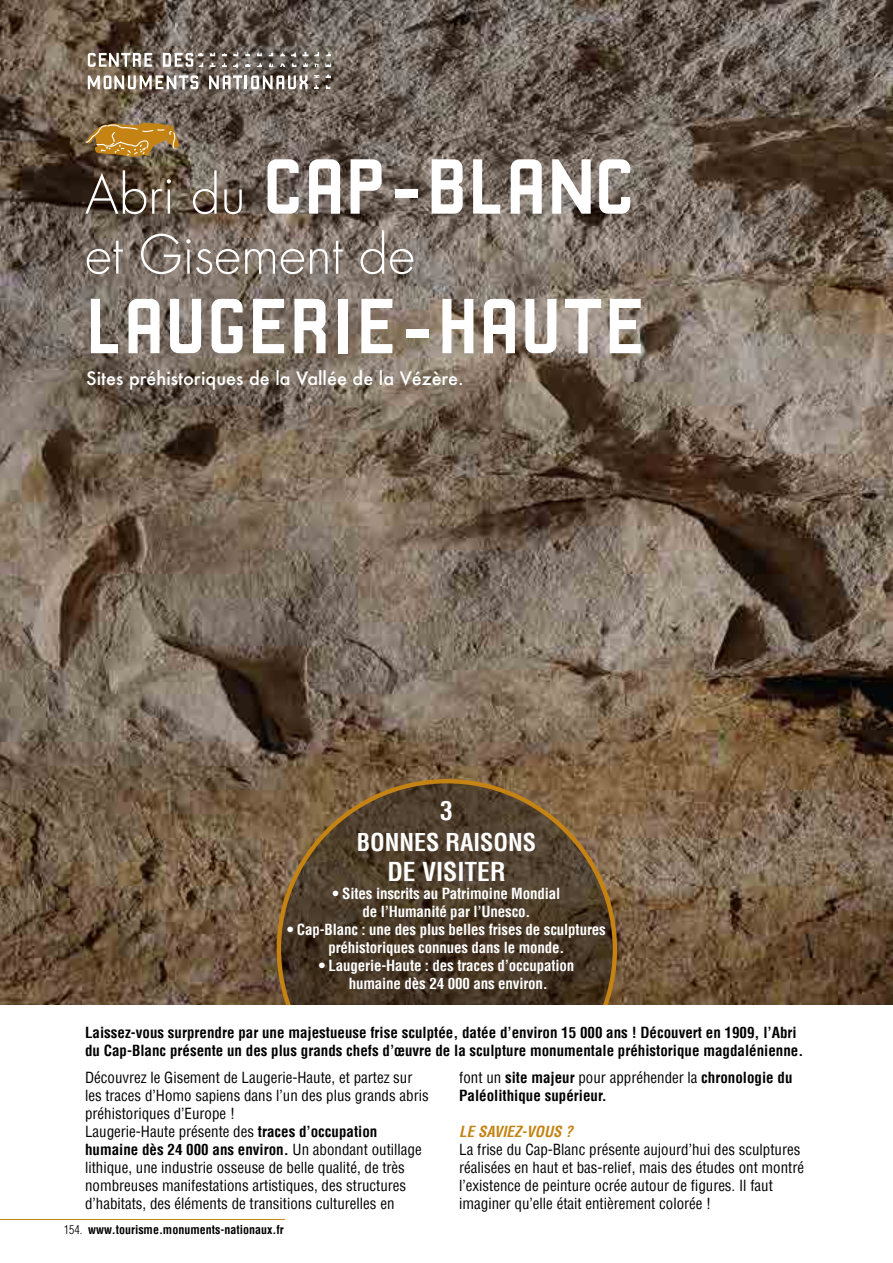
<style>
.page{position:relative;width:893px;height:1263px;background:#fff}
.page>*{position:absolute;margin:0;border:0;box-sizing:border-box;transform-origin:0 0}
.t1{font:82.5px "Robust CMN";letter-spacing:-.015em;color:#fff}
.t2{font:300 52.5px "Futura";color:#fff}
.t3{font:700 condensed 25.5px "Helvetica";color:#fff}
.t4{font:700 condensed 24px "Helvetica";color:#fff}
.t5{font:500 18px "Futura";color:#fff}
.t6{font:condensed 15px/18px "Helvetica";color:#000}
.t7{font:700 condensed 15px/18px "Helvetica";color:#000}
.t8{font:700 condensed 15px/18px "Helvetica";letter-spacing:-.01em;color:#fff;text-align:center}
.t9{font:italic 700 condensed 15px "Helvetica";color:#c48313}
.t10{font:700 condensed 12px "Helvetica";color:#000}
.s1{font-family:"Futura";font-weight:300;font-size:52.5px}
.s2{font-weight:700}
.s3{font-weight:400}
.s4{font-weight:300}
</style>
<div class="page">
<img style="left:0;top:0;width:893px;height:1005px">
<svg style="left:279px;top:781px;width:336px;height:336px;background:#4d3b27"></svg>
<svg style="left:314px;top:52px;width:5px;height:4px"></svg>
<svg style="left:269px;top:51px;width:4px;height:5px"></svg>
<svg style="left:292px;top:63px;width:4px;height:4px"></svg>
<svg style="left:280px;top:63px;width:5px;height:4px"></svg>
<svg style="left:257px;top:63px;width:5px;height:4px"></svg>
<svg style="left:303px;top:51px;width:5px;height:5px"></svg>
<svg style="left:326px;top:52px;width:5px;height:4px"></svg>
<svg style="left:326px;top:85px;width:4px;height:4px"></svg>
<svg style="left:325px;top:74px;width:6px;height:4px"></svg>
<svg style="left:314px;top:75px;width:5px;height:3px"></svg>
<svg style="left:210px;top:52px;width:5px;height:4px"></svg>
<svg style="left:222px;top:62px;width:5px;height:5px"></svg>
<svg style="left:257px;top:52px;width:5px;height:4px"></svg>
<svg style="left:245px;top:51px;width:5px;height:5px"></svg>
<svg style="left:245px;top:63px;width:5px;height:4px"></svg>
<svg style="left:233px;top:52px;width:5px;height:4px"></svg>
<svg style="left:303px;top:62px;width:5px;height:5px"></svg>
<svg style="left:280px;top:51px;width:5px;height:5px"></svg>
<svg style="left:233px;top:62px;width:5px;height:6px"></svg>
<svg style="left:325px;top:64px;width:6px;height:3px"></svg>
<svg style="left:269px;top:62px;width:4px;height:5px"></svg>
<svg style="left:314px;top:84px;width:5px;height:5px"></svg>
<svg style="left:210px;top:62px;width:5px;height:5px"></svg>
<svg style="left:291px;top:51px;width:5px;height:6px"></svg>
<svg style="left:314px;top:63px;width:5px;height:4px"></svg>
<svg style="left:222px;top:53px;width:5px;height:3px"></svg>
<svg style="left:163px;top:52px;width:40px;height:15px"></svg>
<svg style="left:88px;top:53px;width:64px;height:14px"></svg>
<svg style="left:209px;top:75px;width:99px;height:14px"></svg>
<svg style="left:88px;top:75px;width:110px;height:14px"></svg>
<div style="left:0;top:1005px;width:893px;height:239px;background:#fff"></div>
<hr style="left:0;top:1219px;width:285px;height:1px;background:#c48313">
<svg style="left:85px;top:123px;width:95px;height:34px;background:#ab7f36"></svg>
<h1 class="t1" style="left:85px;top:141px;width:552px"><span class="s1">Abri du</span> CAP-BLANC</h1>
<h2 class="t2" style="left:85px;top:223px;width:332px">et Gisement de</h2>
<h1 class="t1" style="left:85px;top:281px;width:563px">LAUGERIE-HAUTE</h1>
<p class="t5" style="left:86px;top:366px;width:379px">Sites préhistoriques de la Vallée de la Vézère.</p>
<h3 class="t3" style="left:440px;top:795px;width:14px">3</h3>
<h3 class="t4" style="left:357px;top:827px;width:181px">BONNES RAISONS</h3>
<h3 class="t3" style="left:387px;top:856px;width:120px">DE VISITER</h3>
<p class="t8" style="left:333px;top:885px;width:229px">• Sites inscrits au Patrimoine Mondial de l’Humanité par l’Unesco.</p>
<p class="t8" style="left:287px;top:921px;width:320px">• Cap-Blanc : une des plus belles frises de sculptures préhistoriques connues dans le monde.</p>
<p class="t8" style="left:319px;top:957px;width:257px">• Laugerie-Haute : des traces d’occupation humaine dès 24 000 ans environ.</p>
<p class="t7" style="left:85px;top:1023px;width:720px">Laissez-vous surprendre par une majestueuse frise sculptée, datée d’environ 15 000 ans ! Découvert en 1909, l’Abri du Cap-Blanc présente un des plus grands chefs d’œuvre de la sculpture monumentale préhistorique magdalénienne.</p>
<p class="t6" style="left:85px;top:1068px;width:345px">Découvrez le Gisement de Laugerie-Haute, et partez sur les traces d’Homo sapiens dans l’un des plus grands abris préhistoriques d’Europe !<br>Laugerie-Haute présente des <span class="s2">traces d’occupation humaine dès 24 000 ans environ.</span> Un abondant outillage lithique, une industrie osseuse de belle qualité, de très nombreuses manifestations artistiques, des structures d’habitats, des éléments de transitions culturelles en</p>
<p class="t7" style="left:459px;top:1068px;width:335px"><span class="s3">font un</span> site majeur <span class="s3">pour appréhender la</span> chronologie du<br>Paléolithique supérieur.</p>
<p class="t9" style="left:459px;top:1122px;width:115px">LE SAVIEZ-VOUS ?</p>
<p class="t6" style="left:459px;top:1140px;width:346px">La frise du Cap-Blanc présente aujourd’hui des sculptures réalisées en haut et bas-relief, mais des études ont montré l’existence de peinture ocrée autour de figures. Il faut imaginer qu’elle était entièrement colorée !</p>
<p class="t10" style="left:64px;top:1221px;width:221px"><span class="s4">154.</span> www.tourisme.monuments-nationaux.fr</p>
</div>
